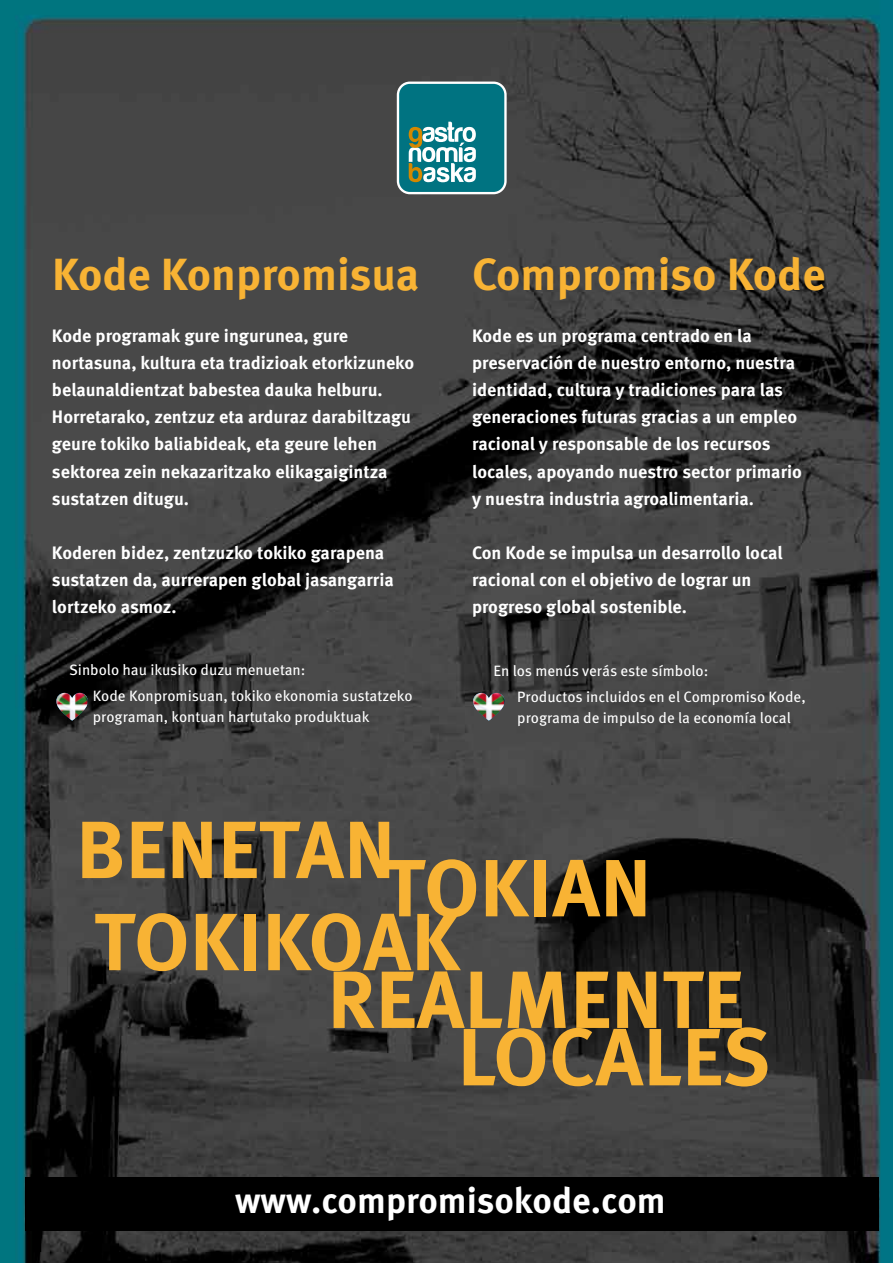
<style>
.page{position:relative;width:893px;height:1263px;background:#fff}
.page>*{position:absolute;margin:0;border:0;box-sizing:border-box;transform-origin:0 0}
.t1{font:700 81px/149.9px "Infiniti Meta Pro";color:#f8b334}
.t2{font:700 45px "Infiniti Meta Pro";color:#f8b334}
.t3{font:700 36px "Infiniti Meta Pro";color:#fff}
.t4{font:700 18px/27px "Infiniti Meta Pro";color:#fff}
.t5{font:15px/21px "Infiniti Meta Pro";color:#fff}
</style>
<div class="page">
<img style="left:0;top:0;width:893px;height:1263px">
<div style="left:398px;top:83px;width:107px;height:110px;background:#007381;border-radius:12px"></div>
<div style="left:397px;top:82px;width:110px;height:112px;border:2px solid #fff;border-radius:12px"></div>
<svg style="left:409px;top:122px;width:67px;height:60px"></svg>
<div style="left:25px;top:1177px;width:853px;height:54px;background:#000"></div>
<img style="left:56px;top:693px;width:32px;height:28px">
<img style="left:473px;top:693px;width:32px;height:28px">
<h2 class="t2" style="left:52px;top:246px;width:775px">Kode Konpromisua Compromiso Kode</h2>
<p class="t4" style="left:52px;top:323px;width:364px">Kode programak gure ingurunea, gure nortasuna, kultura eta tradizioak etorkizuneko belaunaldientzat babestea dauka helburu.<br>Horretarako, zentzuz eta arduraz darabiltzagu geure tokiko baliabideak, eta geure lehen sektorea zein nekazaritzako elikagaigintza sustatzen ditugu.</p>
<p class="t4" style="left:52px;top:539px;width:343px">Koderen bidez, zentzuzko tokiko garapena sustatzen da, aurrerapen global jasangarria lortzeko asmoz.</p>
<p class="t4" style="left:472px;top:323px;width:331px">Kode es un programa centrado en la preservación de nuestro entorno, nuestra identidad, cultura y tradiciones para las generaciones futuras gracias a un empleo racional y responsable de los recursos locales, apoyando nuestro sector primario y nuestra industria agroalimentaria.</p>
<p class="t4" style="left:472px;top:539px;width:312px">Con Kode se impulsa un desarrollo local racional con el objetivo de lograr un progreso global sostenible.</p>
<p class="t5" style="left:69px;top:659px;width:238px">Sinbolo hau ikusiko duzu menuetan:</p>
<p class="t5" style="left:493px;top:660px;width:216px">En los menús verás este símbolo:</p>
<p class="t5" style="left:93px;top:685px;width:321px">Kode Konpromisuan, tokiko ekonomia sustatzeko programan, kontuan hartutako produktuak</p>
<p class="t5" style="left:517px;top:686px;width:290px">Productos incluidos en el Compromiso Kode, programa de impulso de la economía local</p>
<h1 class="t1" style="left:327px;top:776px;width:418px;text-indent:-251px">BENETAN<br>REALMENTE</h1>
<h1 class="t1" style="left:384px;top:814px;width:269px">TOKIAN</h1>
<h1 class="t1" style="left:458px;top:885px;width:314px;line-height:115.1px;text-indent:-364px">TOKIKOAK<br>LOCALES</h1>
<h3 class="t3" style="left:235px;top:1177px;width:432px">www.compromisokode.com</h3>
</div>
